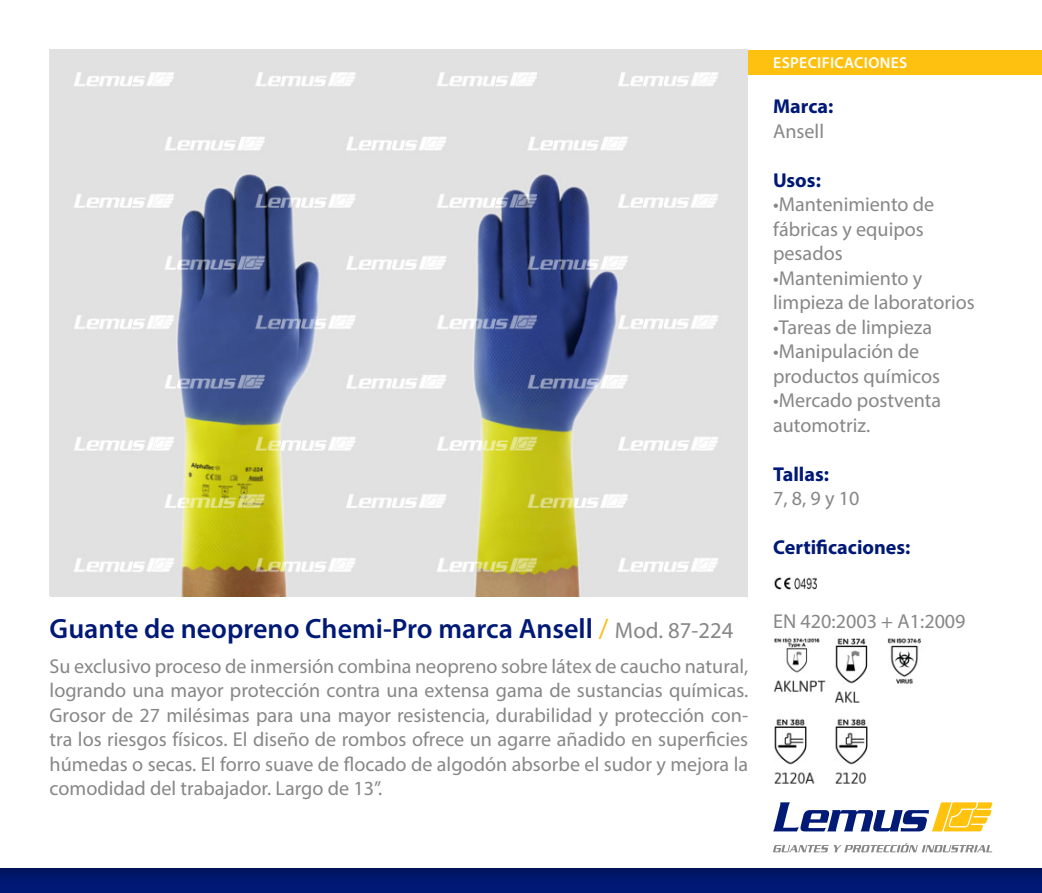
<style>
.page{position:relative;width:1042px;height:893px;background:#fff}
.page>*{position:absolute;margin:0;border:0;box-sizing:border-box;transform-origin:0 0}
.t1{font:600 28px "Myriad Pro";color:#001976}
.t2{font:20.12px/24.5px "Myriad Pro";color:#878787}
.t3{font:700 20.12px "Myriad Pro";color:#001976}
.t4{font:600 15.75px "Myriad Pro";letter-spacing:.02em;color:#fff}
.s1{font-weight:400;color:#fabe19}
.s2{font-weight:400;font-size:22.75px;color:#878787}
</style>
<div class="page">
<img style="left:50px;top:50px;width:697px;height:546px">
<img style="left:0;top:868px;width:1042px;height:25px">
<div style="left:748px;top:50px;width:294px;height:24px;background:#ffc10f"></div>
<svg style="left:773px;top:802px;width:219px;height:29px"></svg>
<svg style="left:773px;top:843px;width:219px;height:9px"></svg>
<img style="left:774px;top:577px;width:43px;height:13px">
<img style="left:773px;top:638px;width:53px;height:146px">
<img style="left:835px;top:638px;width:86px;height:65px">
<img style="left:835px;top:719px;width:33px;height:65px">
<h1 class="t1" style="left:50px;top:611px;width:685px">Guante de neopreno Chemi-Pro marca Ansell <span class="s1">/</span> <span class="s2">Mod. 87-224</span></h1>
<p class="t2" style="left:50px;top:653px;width:700px;text-align:justify">Su exclusivo proceso de inmersión combina neopreno sobre látex de caucho natural, logrando una mayor protección contra una extensa gama de sustancias químicas.<br>Grosor de 27 milésimas para una mayor resistencia, durabilidad y protección con&shy;tra los riesgos físicos. El diseño de rombos ofrece un agarre añadido en superficies húmedas o secas. El forro suave de flocado de algodón absorbe el sudor y mejora la comodidad del trabajador. Largo de 13”.</p>
<p class="t4" style="left:773px;top:53px;width:136px">ESPECIFICACIONES</p>
<p class="t3" style="left:773px;top:93px;width:62px">Marca:</p>
<p class="t2" style="left:773px;top:118px;width:52px">Ansell</p>
<p class="t3" style="left:773px;top:167px;width:49px">Usos:</p>
<p class="t2" style="left:773px;top:192px;width:163px">•Mantenimiento de fábricas y equipos pesados</p>
<p class="t2" style="left:773px;top:265px;width:203px">•Mantenimiento y limpieza de laboratorios</p>
<p class="t2" style="left:773px;top:314px;width:160px">•Tareas de limpieza</p>
<p class="t2" style="left:773px;top:339px;width:168px">•Manipulación de productos químicos</p>
<p class="t2" style="left:773px;top:388px;width:170px">•Mercado postventa automotriz.</p>
<p class="t3" style="left:773px;top:461px;width:57px">Tallas:</p>
<p class="t2" style="left:773px;top:486px;width:88px">7, 8, 9 y 10</p>
<p class="t3" style="left:773px;top:534px;width:139px">Certificaciones:</p>
<p class="t2" style="left:773px;top:608px;width:194px">EN 420:2003 + A1:2009</p>
</div>
